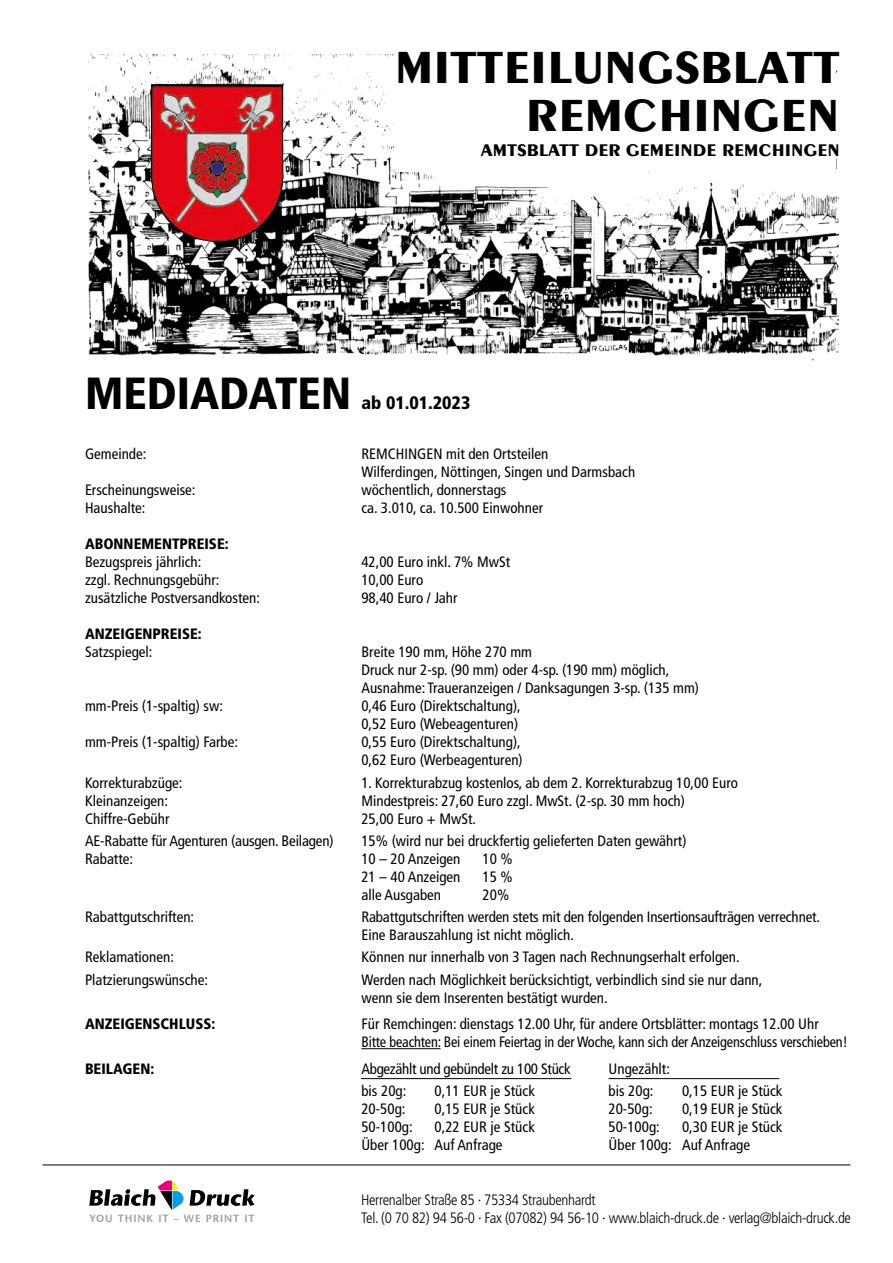
<style>
.page{position:relative;width:893px;height:1263px;background:#fff}
.page>*{position:absolute;margin:0;border:0;box-sizing:border-box;transform-origin:0 0}
.t1{font:700 48px/48px "Peignot";color:#000;text-align:right}
.t2{font:900 condensed 45px "Frutiger";color:#000}
.t3{font:700 18px "Peignot";color:#000}
.t4{font:900 condensed 18px "Frutiger";color:#000}
.t5{font:condensed 15px/18px "Frutiger";color:#000}
.t6{font:300 condensed 15px "Frutiger";letter-spacing:-.02em;color:#000}
.t7{font:900 condensed 15px "Frutiger";color:#000}
.t8{font:condensed 15px "Frutiger";letter-spacing:-.02em;color:#000}
.t9{font:600 10.35px "Stone Sans";letter-spacing:.085em;color:#9d9d9c}
</style>
<div class="page">
<img style="left:88px;top:54px;width:751px;height:307px">
<img style="left:151px;top:84px;width:132px;height:158px">
<div style="left:395px;top:40px;width:441px;height:131px;background:#fff"></div>
<hr style="left:361px;top:1048px;width:80px;height:1px;background:#000">
<svg style="left:190px;top:1189px;width:65px;height:17px"></svg>
<svg style="left:89px;top:1180px;width:95px;height:30px"></svg>
<hr style="left:361px;top:1078px;width:210px;height:1px;background:#000">
<hr style="left:43px;top:1165px;width:807px;height:1px;background:#000">
<hr style="left:608px;top:1078px;width:171px;height:1px;background:#000">
<h1 class="t1" style="left:395px;top:43px;width:446px">MITTEILUNGSBLATT<br>REMCHINGEN</h1>
<p class="t3" style="left:481px;top:140px;width:360px">AMTSBLATT DER GEMEINDE REMCHINGEN</p>
<h2 class="t2" style="left:85px;top:366px;width:267px">MEDIADATEN</h2>
<p class="t4" style="left:361px;top:392px;width:110px">ab 01.01.2023</p>
<p class="t5" style="left:85px;top:445px;width:63px">Gemeinde:</p>
<p class="t5" style="left:361px;top:445px;width:275px">REMCHINGEN mit den Ortsteilen<br>Wilferdingen, Nöttingen, Singen und Darmsbach</p>
<p class="t5" style="left:85px;top:481px;width:112px">Erscheinungsweise:</p>
<p class="t5" style="left:361px;top:481px;width:146px">wöchentlich, donnerstags</p>
<p class="t5" style="left:85px;top:499px;width:62px">Haushalte:</p>
<p class="t5" style="left:361px;top:499px;width:183px">ca. 3.010, ca. 10.500 Einwohner</p>
<p class="t7" style="left:85px;top:535px;width:145px">ABONNEMENTPREISE:</p>
<p class="t5" style="left:85px;top:553px;width:118px">Bezugspreis jährlich:</p>
<p class="t5" style="left:361px;top:553px;width:150px">42,00 Euro inkl. 7% MwSt</p>
<p class="t5" style="left:85px;top:571px;width:136px">zzgl. Rechnungsgebühr:</p>
<p class="t5" style="left:361px;top:571px;width:63px">10,00 Euro</p>
<p class="t5" style="left:85px;top:589px;width:176px">zusätzliche Postversandkosten:</p>
<p class="t5" style="left:361px;top:589px;width:98px">98,40 Euro / Jahr</p>
<p class="t7" style="left:85px;top:625px;width:118px">ANZEIGENPREISE:</p>
<p class="t5" style="left:85px;top:643px;width:69px">Satzspiegel:</p>
<p class="t5" style="left:361px;top:643px;width:339px">Breite 190 mm, Höhe 270 mm<br>Druck nur 2-sp. (90 mm) oder 4-sp. (190 mm) möglich,<br>Ausnahme: Traueranzeigen / Danksagungen 3-sp. (135 mm)</p>
<p class="t5" style="left:85px;top:697px;width:139px">mm-Preis (1-spaltig) sw:</p>
<p class="t5" style="left:361px;top:697px;width:161px">0,46 Euro (Direktschaltung),<br>0,52 Euro (Webeagenturen)</p>
<p class="t5" style="left:85px;top:733px;width:155px">mm-Preis (1-spaltig) Farbe:</p>
<p class="t5" style="left:361px;top:733px;width:163px">0,55 Euro (Direktschaltung),<br>0,62 Euro (Werbeagenturen)</p>
<p class="t5" style="left:85px;top:773px;width:99px">Korrekturabzüge:</p>
<p class="t5" style="left:361px;top:773px;width:378px">1. Korrekturabzug kostenlos, ab dem 2. Korrekturabzug 10,00 Euro</p>
<p class="t5" style="left:85px;top:791px;width:85px">Kleinanzeigen:</p>
<p class="t5" style="left:361px;top:791px;width:325px">Mindestpreis: 27,60 Euro zzgl. MwSt. (2-sp. 30 mm hoch)</p>
<p class="t5" style="left:85px;top:809px;width:86px">Chiffre-Gebühr</p>
<p class="t5" style="left:361px;top:809px;width:116px">25,00 Euro + MwSt.</p>
<p class="t5" style="left:85px;top:832px;width:250px">AE-Rabatte für Agenturen (ausgen. Beilagen)</p>
<p class="t5" style="left:361px;top:832px;width:327px">15% (wird nur bei druckfertig gelieferten Daten gewährt)</p>
<p class="t5" style="left:85px;top:850px;width:50px">Rabatte:</p>
<p class="t5" style="left:361px;top:850px;width:101px">10 – 20 Anzeigen</p>
<p class="t5" style="left:483px;top:850px;width:32px">10 %</p>
<p class="t5" style="left:361px;top:868px;width:101px">21 – 40 Anzeigen</p>
<p class="t5" style="left:483px;top:868px;width:32px">15 %</p>
<p class="t5" style="left:361px;top:886px;width:81px">alle Ausgaben</p>
<p class="t5" style="left:483px;top:886px;width:28px">20%</p>
<p class="t5" style="left:85px;top:908px;width:111px">Rabattgutschriften:</p>
<p class="t5" style="left:361px;top:908px;width:460px">Rabattgutschriften werden stets mit den folgenden Insertionsaufträgen verrechnet.<br>Eine Barauszahlung ist nicht möglich.</p>
<p class="t5" style="left:85px;top:948px;width:90px">Reklamationen:</p>
<p class="t5" style="left:361px;top:948px;width:380px">Können nur innerhalb von 3 Tagen nach Rechnungserhalt erfolgen.</p>
<p class="t5" style="left:85px;top:970px;width:125px">Platzierungswünsche:</p>
<p class="t5" style="left:361px;top:970px;width:402px">Werden nach Möglichkeit berücksichtigt, verbindlich sind sie nur dann, wenn sie dem Inserenten bestätigt wurden.</p>
<p class="t7" style="left:85px;top:1015px;width:132px">ANZEIGENSCHLUSS:</p>
<p class="t5" style="left:361px;top:1015px;width:488px">Für Remchingen: dienstags 12.00 Uhr, für andere Ortsblätter: montags 12.00 Uhr<br>Bitte beachten: Bei einem Feiertag in der Woche, kann sich der Anzeigenschluss verschieben!</p>
<p class="t7" style="left:85px;top:1059px;width:71px">BEILAGEN:</p>
<p class="t8" style="left:361px;top:1060px;width:211px">Abgezählt und gebündelt zu 100 Stück</p>
<p class="t5" style="left:609px;top:1059px;width:63px">Ungezählt:</p>
<p class="t5" style="left:361px;top:1082px;width:46px">bis 20g:</p>
<p class="t5" style="left:435px;top:1082px;width:102px">0,11 EUR je Stück</p>
<p class="t5" style="left:609px;top:1082px;width:46px">bis 20g:</p>
<p class="t5" style="left:682px;top:1082px;width:102px">0,15 EUR je Stück</p>
<p class="t5" style="left:361px;top:1100px;width:46px">20-50g:</p>
<p class="t5" style="left:435px;top:1100px;width:102px">0,15 EUR je Stück</p>
<p class="t5" style="left:609px;top:1100px;width:46px">20-50g:</p>
<p class="t5" style="left:682px;top:1100px;width:102px">0,19 EUR je Stück</p>
<p class="t5" style="left:361px;top:1118px;width:53px">50-100g:</p>
<p class="t5" style="left:435px;top:1118px;width:102px">0,22 EUR je Stück</p>
<p class="t5" style="left:609px;top:1118px;width:53px">50-100g:</p>
<p class="t5" style="left:682px;top:1118px;width:102px">0,30 EUR je Stück</p>
<p class="t5" style="left:361px;top:1136px;width:143px">Über 100g: Auf Anfrage</p>
<p class="t5" style="left:609px;top:1136px;width:143px">Über 100g: Auf Anfrage</p>
<p class="t6" style="left:361px;top:1191px;width:236px">Herrenalber Straße 85 · 75334 Straubenhardt</p>
<p class="t9" style="left:89px;top:1212px;width:167px">YOU THINK IT – WE PRINT IT</p>
<p class="t6" style="left:361px;top:1209px;width:491px">Tel. (0 70 82) 94 56-0 · Fax (07082) 94 56-10 · www.blaich-druck.de · verlag@blaich-druck.de</p>
</div>
